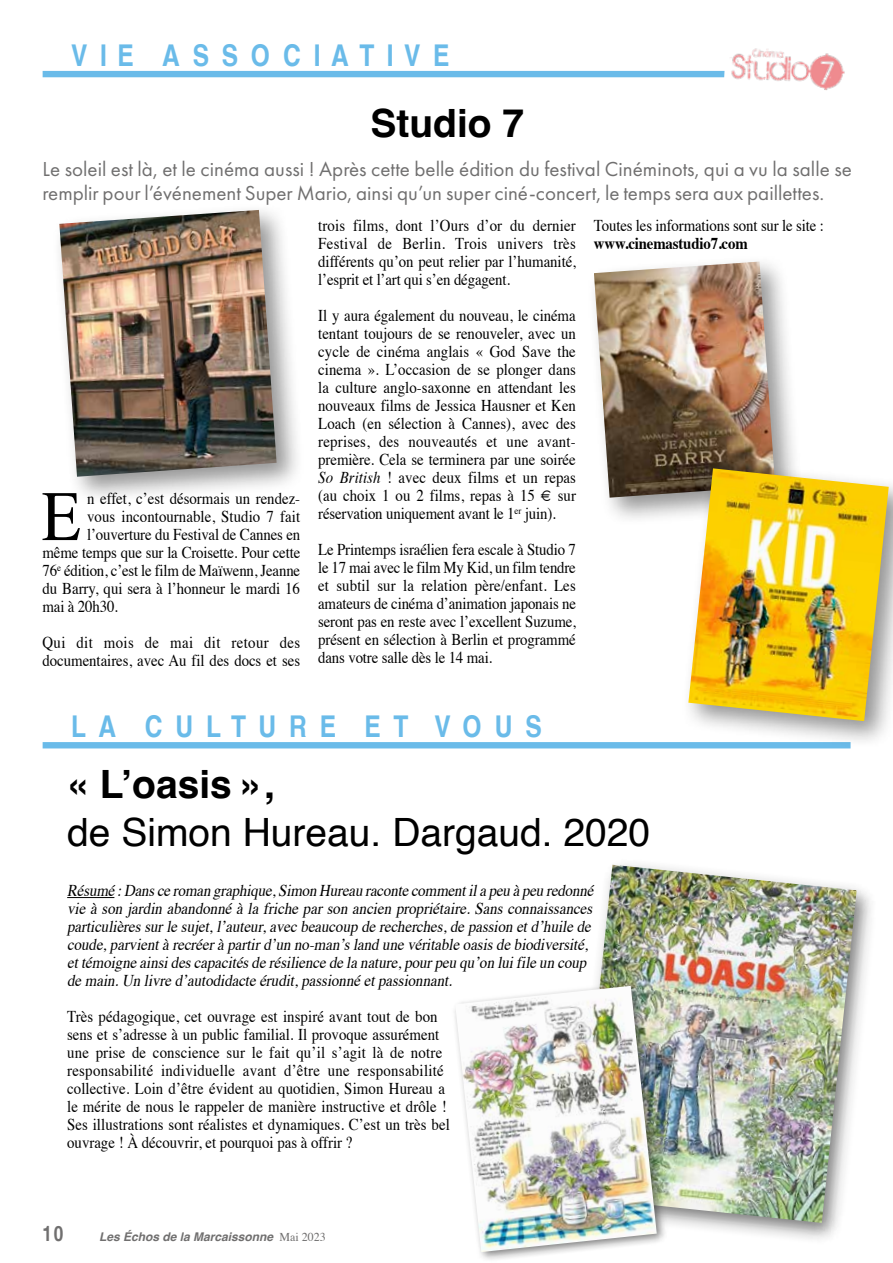
<style>
.page{position:relative;width:893px;height:1263px;background:#fff}
.page>*{position:absolute;margin:0;border:0;box-sizing:border-box;transform-origin:0 0}
.t1{font:70.95px "Times";color:#000;scale:.9 1}
.t2{font:39px "Helvetica";color:#000}
.t3{font:700 39px "Helvetica";color:#000}
.t4{font:700 condensed 30px "Helvetica";letter-spacing:.3em;color:#6abbe9}
.t5{font:21px/24px "Futura PT";color:#706f6f}
.t6{font:700 condensed 21px "Helvetica";color:#706f6f}
.t7{font:16.5px/18px "Times";color:#000;text-align:justify;scale:.9 1}
.t8{font:italic 16.5px/18px "Times";color:#000;scale:.9 1}
.t9{font:700 16.5px "Times";letter-spacing:-.01em;color:#000;scale:.9 1}
.t10{font:italic 700 12px "Helvetica";color:#706f6f}
.s1{font-style:italic}
.s2{font-family:"Times";font-weight:400;font-style:normal}
</style>
<div class="page">
<div style="left:43px;top:742px;width:807px;height:6px;background:#6abbe9"></div>
<hr style="left:67px;top:897px;width:47px;height:1px;background:#000">
<img style="left:612px;top:864px;width:259px;height:375px">
<img style="left:598px;top:865px;width:259px;height:358px">
<img style="left:454px;top:976px;width:220px;height:284px">
<img style="left:455px;top:986px;width:202px;height:266px">
<div style="left:43px;top:71px;width:807px;height:6px;background:#6abbe9"></div>
<img style="left:724px;top:48px;width:125px;height:43px">
<div style="left:586px;top:254px;width:217px;height:272px;background:#000;opacity:.42"></div>
<img style="left:594px;top:262px;width:181px;height:236px">
<div style="left:681px;top:461px;width:212px;height:288px;background:#000;opacity:.42"></div>
<img style="left:688px;top:468px;width:201px;height:253px">
<div style="left:52px;top:202px;width:253px;height:303px;background:#000;opacity:.42"></div>
<img style="left:59px;top:210px;width:218px;height:267px">
<h3 class="t4" style="left:71px;top:37px;width:384px">VIE ASSOCIATIVE</h3>
<h2 class="t3" style="left:370px;top:100px;width:155px">Studio 7</h2>
<p class="t5" style="left:43px;top:157px;width:811px">Le soleil est là, et le cinéma aussi ! Après cette belle édition du festival Cinéminots, qui a vu la salle se remplir pour l’événement Super Mario, ainsi qu’un super ciné-concert, le temps sera aux paillettes.</p>
<h1 class="t1" style="left:42px;top:450px;width:45px">E</h1>
<p class="t7" style="left:87px;top:488px;width:238px">n effet, c’est désormais un rendez-</p>
<p class="t7" style="left:87px;top:506px;width:238px">vous incontournable, Studio 7 fait</p>
<p class="t7" style="left:87px;top:524px;width:238px">l’ouverture du Festival de Cannes en</p>
<p class="t7" style="left:43px;top:542px;width:288px">même temps que sur la Croisette. Pour cette</p>
<p class="t7" style="left:43px;top:560px;width:288px">76<sup>e</sup> édition, c’est le film de Maïwenn, Jeanne</p>
<p class="t7" style="left:43px;top:578px;width:288px">du Barry, qui sera à l’honneur le mardi 16</p>
<p class="t7" style="left:43px;top:596px;width:85px">mai à 20h30.</p>
<p class="t7" style="left:43px;top:632px;width:288px">Qui dit mois de mai dit retour des documentaires, avec Au fil des docs et ses</p>
<p class="t7" style="left:318px;top:215px;width:288px">trois films, dont l’Ours d’or du dernier Festival de Berlin. Trois univers très différents qu’on peut relier par l’humanité, l’esprit et l’art qui s’en dégagent.</p>
<p class="t7" style="left:318px;top:305px;width:288px">Il y aura également du nouveau, le cinéma tentant toujours de se renouveler, avec un cycle de cinéma anglais « God Save the cinema ». L’occasion de se plonger dans la culture anglo-saxonne en attendant les nouveaux films de Jessica Hausner et Ken Loach (en sélection à Cannes), avec des reprises, des nouveautés et une avant&shy;première. Cela se terminera par une soirée <span class="s1">So British</span> ! avec deux films et un repas (au choix 1 ou 2 films, repas à 15 € sur réservation uniquement avant le 1<sup>er</sup> juin).</p>
<p class="t7" style="left:318px;top:539px;width:288px">Le Printemps israélien fera escale à Studio 7 le 17 mai avec le film My Kid, un film tendre et subtil sur la relation père/enfant. Les amateurs de cinéma d’animation japonais ne seront pas en reste avec l’excellent Suzume, présent en sélection à Berlin et programmé dans votre salle dès le 14 mai.</p>
<p class="t7" style="left:594px;top:215px;width:257px">Toutes les informations sont sur le site :</p>
<p class="t9" style="left:594px;top:228px;width:172px">www.cinemastudio7.com</p>
<h3 class="t4" style="left:71px;top:708px;width:476px">LA CULTURE ET VOUS</h3>
<h2 class="t3" style="left:67px;top:761px;width:210px">« L’oasis »,</h2>
<h2 class="t2" style="left:67px;top:802px;width:585px">de Simon Hureau. Dargaud. 2020</h2>
<p class="t8" style="left:67px;top:880px;width:592px">Résumé:Dansceromangraphique,SimonHureauracontecommentilapeuàpeuredonné vieàsonj ardinabandonnéàlafricheparsonancienpropriétaire.Sansconnaissances particulièressurlesujet,l’auteur,avecbeaucoupderecherches,depassionetd’huilede coude,parvientàrecréeràpartird’unno-man’slandunevéritableoasisdebiodiversité, ettémoigneainsidescapacitésderésiliencedelanature,pourpeuqu’onluifileuncoup demain.Unlivred’autodidacteérudit,passionnéetpassionnant.</p>
<p class="t7" style="left:67px;top:1006px;width:427px;text-align:left">Très pédagogique, cet ouvrage est inspiré avant tout de bon sens et s’adresse à un public familial. Il provoque assurément une prise de conscience sur le fait qu’il s’agit là de notre responsabilité individuelle avant d’être une responsabilité collective. Loin d’être évident au quotidien, Simon Hureau a le mérite de nous le rappeler de manière instructive et drôle !<br>Ses illustrations sont réalistes et dynamiques. C’est un très bel ouvrage ! À découvrir, et pourquoi pas à offrir ?</p>
<p class="t6" style="left:43px;top:1221px;width:25px">10</p>
<p class="t10" style="left:99px;top:1229px;width:228px">Les Échos de la Marcaissonne <span class="s2">Mai 2023</span></p>
</div>
